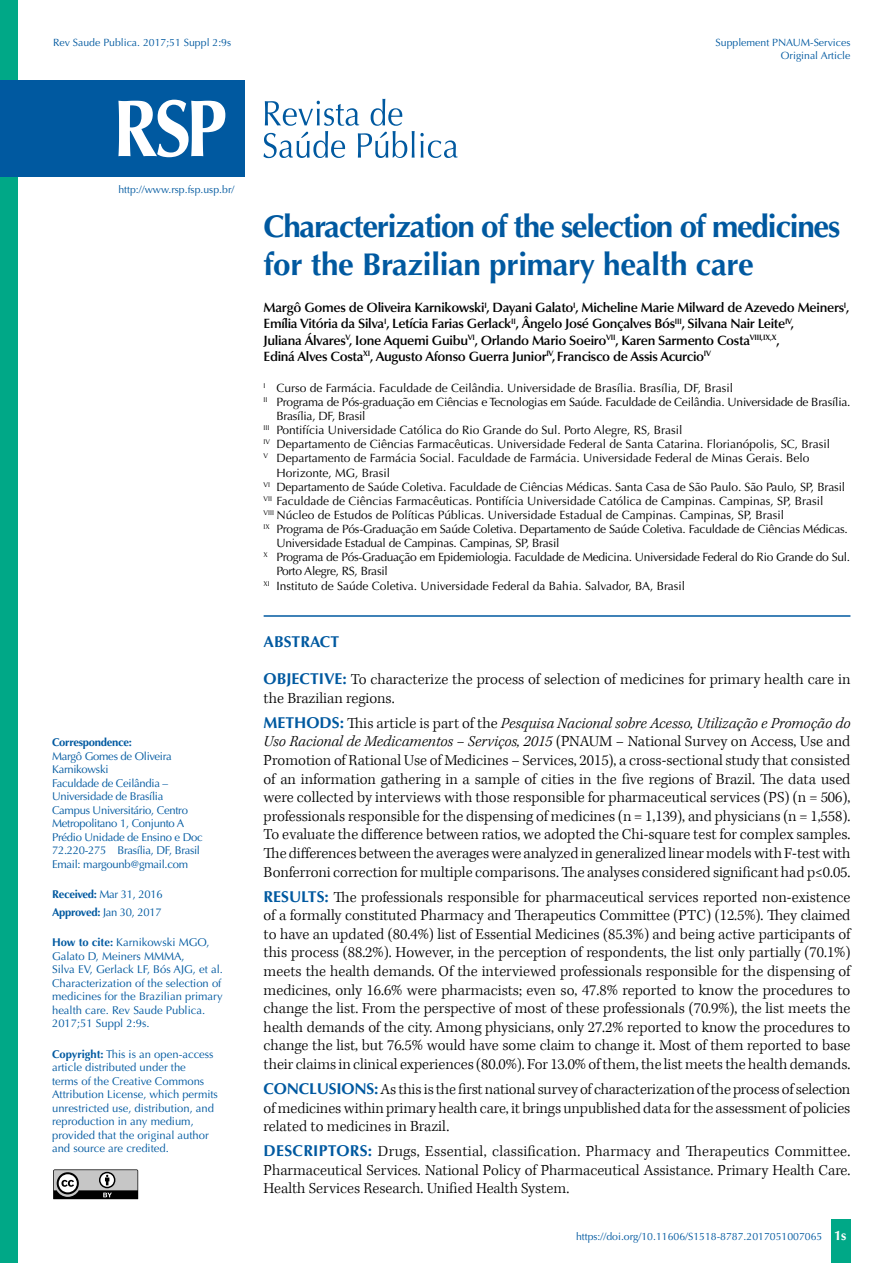
<style>
.page{position:relative;width:893px;height:1263px;background:#fff}
.page>*{position:absolute;margin:0;border:0;box-sizing:border-box;transform-origin:0 0}
.t1{font:700 31.5px/37.8px "Optima";letter-spacing:-.04em;color:#0059a0}
.t2{font:300 15.75px/18.6px "Kepler Std";color:#000;text-align:justify}
.t3{font:700 15.75px "Optima";color:#0059a0}
.t4{font:600 13.5px/16.2px "Optima";letter-spacing:-.025em;color:#000}
.t5{font:12px "Optima";color:#000}
.t6{font:12px "Optima";letter-spacing:-.02em;color:#000}
.t7{font:12px "Optima";letter-spacing:-.025em;color:#000}
.t8{font:11.25px/13.5px "Optima";color:#0059a0}
.t9{font:11.25px/13.5px "Optima";letter-spacing:-.025em;color:#0059a0}
.t10{font:700 11.25px "Optima";letter-spacing:-.025em;color:#0059a0}
.t11{font:10.5px/12.6px "Optima";color:#0059a0;text-align:right}
.s1{font-weight:700}
.s2{font-family:"Optima";font-weight:700;color:#0059a0}
.s3{font-style:italic}
.s4{font-weight:700;font-size:13.5px;color:#fff}
</style>
<div class="page">
<div style="left:831px;top:1220px;width:20px;height:43px;background:#00a887"></div>
<svg style="left:53px;top:1169px;width:85px;height:30px;background:#838383"></svg>
<div style="left:0;top:0;width:18px;height:1263px;background:#00a887"></div>
<hr style="left:264px;top:615px;width:586px;height:2px;background:#0059a0">
<svg style="left:263px;top:99px;width:195px;height:59px"></svg>
<div style="left:0;top:80px;width:244px;height:96px;background:#0059a0"></div>
<svg style="left:118px;top:100px;width:107px;height:57px"></svg>
<p class="t11" style="left:53px;top:36px;width:180px">Rev Saude Publica. 2017;51 Suppl 2:9s</p>
<p class="t11" style="left:716px;top:36px;width:136px">Supplement PNAUM-Services<br>Original Article</p>
<p class="t11" style="left:118px;top:183px;width:117px">http://www.rsp.fsp.usp.br/</p>
<p class="t10" style="left:52px;top:736px;width:81px">Correspondence:</p>
<p class="t9" style="left:52px;top:749px;width:152px">Margô Gomes de Oliveira<br>Karnikowski<br>Faculdade de Ceilândia –<br>Universidade de Brasília<br>Campus Universitário, Centro<br>Metropolitano 1, Conjunto A<br>Prédio Unidade de Ensino e Doc<br>72.220-275 Brasília, DF, Brasil<br>Email: margounb@gmail.com</p>
<p class="t9" style="left:52px;top:886px;width:112px;line-height:17.7px"><span class="s1">Received:</span> Mar 31, 2016<br><span class="s1">Approved:</span> Jan 30, 2017</p>
<p class="t8" style="left:52px;top:936px;width:172px"><span class="s1">How to cite:</span> Karnikowski MGO,<br>Galato D, Meiners MMMA,<br>Silva EV, Gerlack LF, Bós AJG, et al.<br>Characterization of the selection of medicines for the Brazilian primary health care. Rev Saude Publica.<br>2017;51 Suppl 2:9s.</p>
<p class="t8" style="left:52px;top:1047px;width:167px"><span class="s1">Copyright:</span> This is an open-access article distributed under the<br>terms of the Creative Commons<br>Attribution License, which permits unrestricted use, distribution, and reproduction in any medium, provided that the original author and source are credited.</p>
<h1 class="t1" style="left:264px;top:208px;width:578px">Characterization of the selection of medicines for the Brazilian primary health care</h1>
<p class="t4" style="left:264px;top:300px;width:588px">Margô Gomes de Oliveira Karnikowski<sup>I</sup>, Dayani Galato<sup>I</sup>, Micheline Marie Milward de Azevedo Meiners<sup>I</sup>, Emília Vitória da Silva<sup>I</sup>, Letícia Farias Gerlack<sup>II</sup>, Ângelo José Gonçalves Bós<sup>III</sup>, Silvana Nair Leite<sup>IV</sup>,<br>Juliana Álvares<sup>V</sup>, Ione Aquemi Guibu<sup>VI</sup>, Orlando Mario Soeiro<sup>VII</sup>, Karen Sarmento Costa<sup>VIII,IX,X</sup>,<br>Ediná Alves Costa<sup>XI</sup>, Augusto Afonso Guerra Junior<sup>IV</sup>,Francisco de Assis Acurcio<sup>IV</sup></p>
<p class="t5" style="left:264px;top:381px;width:471px"><sup>I</sup> Curso de Farmácia. Faculdade de Ceilândia. Universidade de Brasília. Brasília, DF, Brasil</p>
<p class="t6" style="left:264px;top:395px;width:588px"><sup>II</sup> Programa de Pós-graduação em Ciências e Tecnologias em Saúde. Faculdade de Ceilândia. Universidade de Brasília.</p>
<p class="t6" style="left:276px;top:409px;width:91px">Brasília, DF, Brasil</p>
<p class="t5" style="left:264px;top:423px;width:420px"><sup>III</sup> Pontifícia Universidade Católica do Rio Grande do Sul. Porto Alegre, RS, Brasil</p>
<p class="t5" style="left:264px;top:437px;width:568px"><sup>IV</sup> Departamento de Ciências Farmacêuticas. Universidade Federal de Santa Catarina. Florianópolis, SC, Brasil</p>
<p class="t5" style="left:264px;top:451px;width:547px"><sup>V</sup> Departamento de Farmácia Social. Faculdade de Farmácia. Universidade Federal de Minas Gerais. Belo</p>
<p class="t5" style="left:276px;top:465px;width:115px">Horizonte, MG, Brasil</p>
<p class="t5" style="left:264px;top:480px;width:583px"><sup>VI</sup> Departamento de Saúde Coletiva. Faculdade de Ciências Médicas. Santa Casa de São Paulo. São Paulo, SP, Brasil</p>
<p class="t5" style="left:264px;top:494px;width:561px"><sup>VII</sup> Faculdade de Ciências Farmacêuticas. Pontifícia Universidade Católica de Campinas. Campinas, SP, Brasil</p>
<p class="t5" style="left:264px;top:508px;width:522px"><sup>VIII</sup> Núcleo de Estudos de Políticas Públicas. Universidade Estadual de Campinas. Campinas, SP, Brasil</p>
<p class="t6" style="left:264px;top:522px;width:586px"><sup>IX</sup> Programa de Pós-Graduação em Saúde Coletiva. Departamento de Saúde Coletiva. Faculdade de Ciências Médicas.</p>
<p class="t6" style="left:276px;top:536px;width:285px">Universidade Estadual de Campinas. Campinas, SP, Brasil</p>
<p class="t7" style="left:264px;top:550px;width:588px"><sup>X</sup> Programa de Pós-Graduação em Epidemiologia. Faculdade de Medicina. Universidade Federal do Rio Grande do Sul.</p>
<p class="t7" style="left:276px;top:564px;width:113px">Porto Alegre, RS, Brasil</p>
<p class="t5" style="left:264px;top:579px;width:423px"><sup>XI</sup> Instituto de Saúde Coletiva. Universidade Federal da Bahia. Salvador, BA, Brasil</p>
<p class="t3" style="left:264px;top:632px;width:77px">ABSTRACT</p>
<p class="t2" style="left:264px;top:671px;width:588px"><span class="s2">OBJECTIVE:</span> To characterize the process of selection of medicines for primary health care in the Brazilian regions.</p>
<p class="t2" style="left:264px;top:714px;width:588px"><span class="s2">METHODS:</span> This article is part of the <span class="s3">Pesquisa Nacional sobre Acesso, Utilização e Promoção do Uso Racional de Medicamentos – Serviços, 2015</span> (PNAUM – National Survey on Access, Use and Promotion of Rational Use of Medicines – Services, 2015), a cross-sectional study that consisted of an information gathering in a sample of cities in the five regions of Brazil. The data used were collected by interviews with those responsible for pharmaceutical services (PS) (n = 506), professionals responsible for the dispensing of medicines (n = 1,139), and physicians (n = 1,558).<br>To evaluate the difference between ratios, we adopted the Chi-square test for complex samples.<br>The differences between the averages were analyzed in generalized linear models with F-test with Bonferroni correction for multiple comparisons. The analyses considered significant had p≤0.05.</p>
<p class="t2" style="left:264px;top:888px;width:588px"><span class="s2">RESULTS:</span> The professionals responsible for pharmaceutical services reported non-existence of a formally constituted Pharmacy and Therapeutics Committee (PTC) (12.5%). They claimed to have an updated (80.4%) list of Essential Medicines (85.3%) and being active participants of this process (88.2%). However, in the perception of respondents, the list only partially (70.1%) meets the health demands. Of the interviewed professionals responsible for the dispensing of medicines, only 16.6% were pharmacists; even so, 47.8% reported to know the procedures to change the list. From the perspective of most of these professionals (70.9%), the list meets the health demands of the city. Among physicians, only 27.2% reported to know the procedures to change the list, but 76.5% would have some claim to change it. Most of them reported to base their claims in clinical experiences (80.0%). For 13.0% of them, the list meets the health demands.</p>
<p class="t2" style="left:264px;top:1080px;width:588px"><span class="s2">CONCLUSIONS:</span> As this is the first national survey of characterization of the process of selection of medicines within primary health care, it brings unpublished data for the assessment of policies related to medicines in Brazil.</p>
<p class="t2" style="left:264px;top:1143px;width:588px"><span class="s2">DESCRIPTORS:</span> Drugs, Essential, classification. Pharmacy and Therapeutics Committee.<br>Pharmaceutical Services. National Policy of Pharmaceutical Assistance. Primary Health Care.<br>Health Services Research. Unified Health System.</p>
<p class="t11" style="left:576px;top:1230px;width:272px">https://doi.org/10.11606/S1518-8787.2017051007065 <span class="s4">1s</span></p>
</div>
